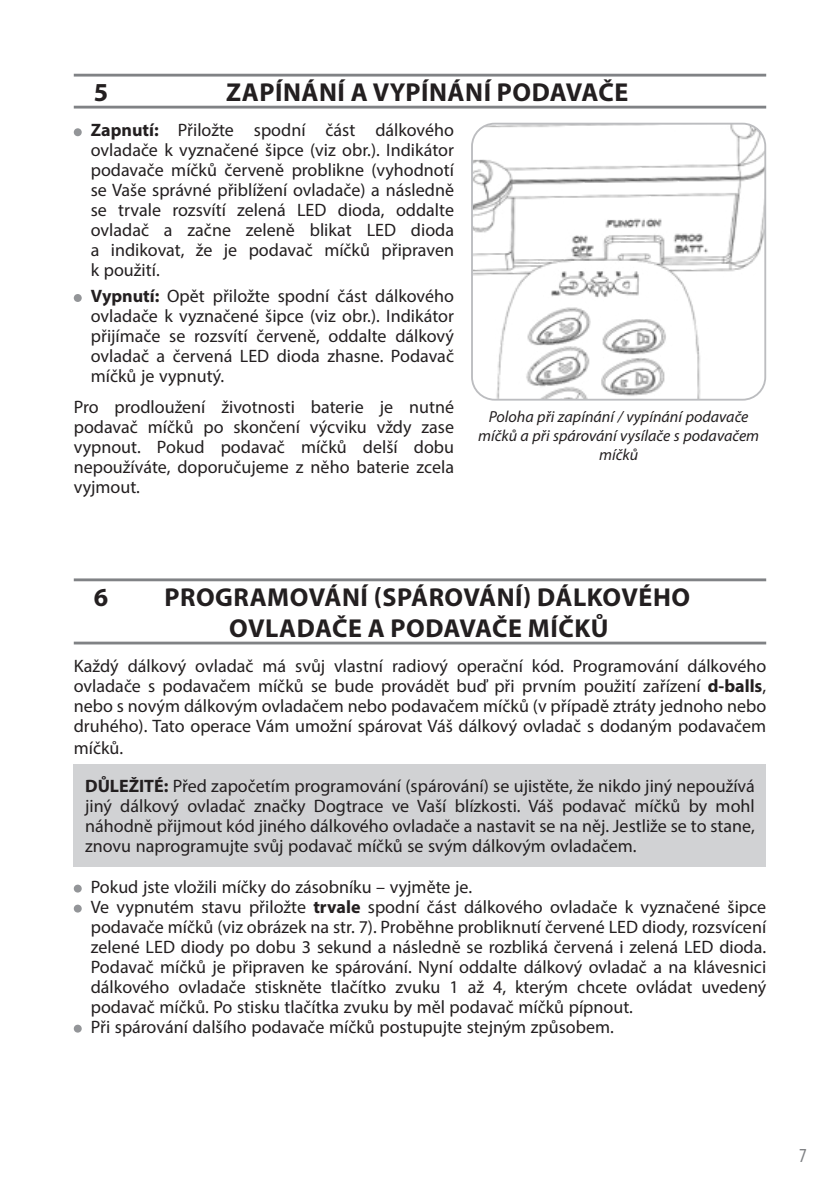
<style>
.page{position:relative;width:840px;height:1191px;background:#fff}
.page>*{position:absolute;margin:0;border:0;box-sizing:border-box;transform-origin:0 0}
.nadpis_kapitola{font:700 26px/31.2px "Myriad Pro";letter-spacing:.02em;color:#231f20}
.t1{font:condensed 20px "Myriad Pro";color:#808285}
.Základní_text_do_bloku_s_odrážkami{font:18px/20px "Myriad Pro";color:#231f20;text-align:justify}
.Základní_text_do_bloku{font:18px/20px "Myriad Pro";color:#231f20;text-align:justify}
.tipy_a_upozonění{font:18px/20px "Myriad Pro";color:#231f20;text-align:justify}
.Popisky_fotek{font:italic 16px/19.2px "Myriad Pro";color:#231f20;text-align:center}
.s1{font-weight:700}
</style>
<div class="page">
<svg style="left:74px;top:128px;width:8px;height:8px"></svg>
<svg style="left:74px;top:294px;width:8px;height:8px"></svg>
<hr style="left:74px;top:106px;width:691px;height:3px;background:#808285">
<hr style="left:74px;top:74px;width:691px;height:3px;background:#808285">
<hr style="left:74px;top:641px;width:691px;height:3px;background:#808285">
<hr style="left:74px;top:578px;width:691px;height:3px;background:#808285">
<img style="left:471px;top:124px;width:293px;height:276px">
<div style="left:471px;top:123px;width:294px;height:277px;border:2px solid #bcbdc0;border-radius:23px"></div>
<div style="left:74px;top:764px;width:691px;height:102px;background:#d1d2d4"></div>
<svg style="left:74px;top:884px;width:8px;height:8px"></svg>
<svg style="left:74px;top:904px;width:8px;height:8px"></svg>
<svg style="left:74px;top:1024px;width:8px;height:8px"></svg>
<p class="nadpis_kapitola" style="left:94px;top:76px;width:16px">5</p>
<p class="nadpis_kapitola" style="left:226px;top:76px;width:403px">ZAPÍNÁNÍ A VYPÍNÁNÍ PODAVAČE</p>
<p class="Základní_text_do_bloku_s_odrážkami" style="left:91px;top:120px;width:364px"><span class="s1">Zapnutí:</span> Přiložte spodní část dálkového ovladače k vyznačené šipce (viz obr.). Indikátor podavače míčků červeně problikne (vyhodnotí se Vaše správné přiblížení ovladače) a následně se trvale rozsvítí zelená LED dioda, oddalte ovladač a začne zeleně blikat LED dioda a indikovat, že je podavač míčků připraven k použití.</p>
<p class="Základní_text_do_bloku_s_odrážkami" style="left:91px;top:286px;width:364px"><span class="s1">Vypnutí:</span> Opět přiložte spodní část dálkového ovladače k vyznačené šipce (viz obr.). Indikátor přijímače se rozsvítí červeně, oddalte dálkový ovladač a červená LED dioda zhasne. Podavač míčků je vypnutý.</p>
<p class="Základní_text_do_bloku" style="left:74px;top:397px;width:381px">Pro prodloužení životnosti baterie je nutné podavač míčků po skončení výcviku vždy zase vypnout. Pokud podavač míčků delší dobu nepoužíváte, doporučujeme z něho baterie zcela vyjmout.</p>
<p class="Popisky_fotek" style="left:478px;top:407px;width:282px">Poloha při zapínání / vypínání podavače míčků a při spárování vysílače s podavačem míčků</p>
<p class="nadpis_kapitola" style="left:94px;top:580px;width:16px">6</p>
<p class="nadpis_kapitola" style="left:229px;top:580px;width:462px;text-indent:-65px">PROGRAMOVÁNÍ (SPÁROVÁNÍ) DÁLKOVÉHO<br>OVLADAČE A PODAVAČE MÍČKŮ</p>
<p class="Základní_text_do_bloku" style="left:74px;top:655px;width:693px">Každý dálkový ovladač má svůj vlastní radiový operační kód. Programování dálkového ovladače s podavačem míčků se bude provádět buď při prvním použití zařízení <span class="s1">d-balls</span>, nebo s novým dálkovým ovladačem nebo podavačem míčků (v případě ztráty jednoho nebo druhého). Tato operace Vám umožní spárovat Váš dálkový ovladač s dodaným podavačem míčků.</p>
<p class="tipy_a_upozonění" style="left:85px;top:775px;width:671px"><span class="s1">DŮLEŽITÉ:</span> Před započetím programování (spárování) se ujistěte, že nikdo jiný nepoužívá jiný dálkový ovladač značky Dogtrace ve Vaší blízkosti. Váš podavač míčků by mohl náhodně přijmout kód jiného dálkového ovladače a nastavit se na něj. Jestliže se to stane, znovu naprogramujte svůj podavač míčků se svým dálkovým ovladačem.</p>
<p class="Základní_text_do_bloku_s_odrážkami" style="left:91px;top:876px;width:382px">Pokud jste vložili míčky do zásobníku – vyjměte je.</p>
<p class="Základní_text_do_bloku_s_odrážkami" style="left:91px;top:896px;width:676px">Ve vypnutém stavu přiložte <span class="s1">trvale</span> spodní část dálkového ovladače k vyznačené šipce podavače míčků (viz obrázek na str. 7). Proběhne probliknutí červené LED diody, rozsvícení zelené LED diody po dobu 3 sekund a následně se rozbliká červená i zelená LED dioda.<br>Podavač míčků je připraven ke spárování. Nyní oddalte dálkový ovladač a na klávesnici dálkového ovladače stiskněte tlačítko zvuku 1 až 4, kterým chcete ovládat uvedený podavač míčků. Po stisku tlačítka zvuku by měl podavač míčků pípnout.</p>
<p class="Základní_text_do_bloku_s_odrážkami" style="left:91px;top:1016px;width:524px">Při spárování dalšího podavače míčků postupujte stejným způsobem.</p>
<p class="t1" style="left:798px;top:1143px;width:9px">7</p>
</div>
